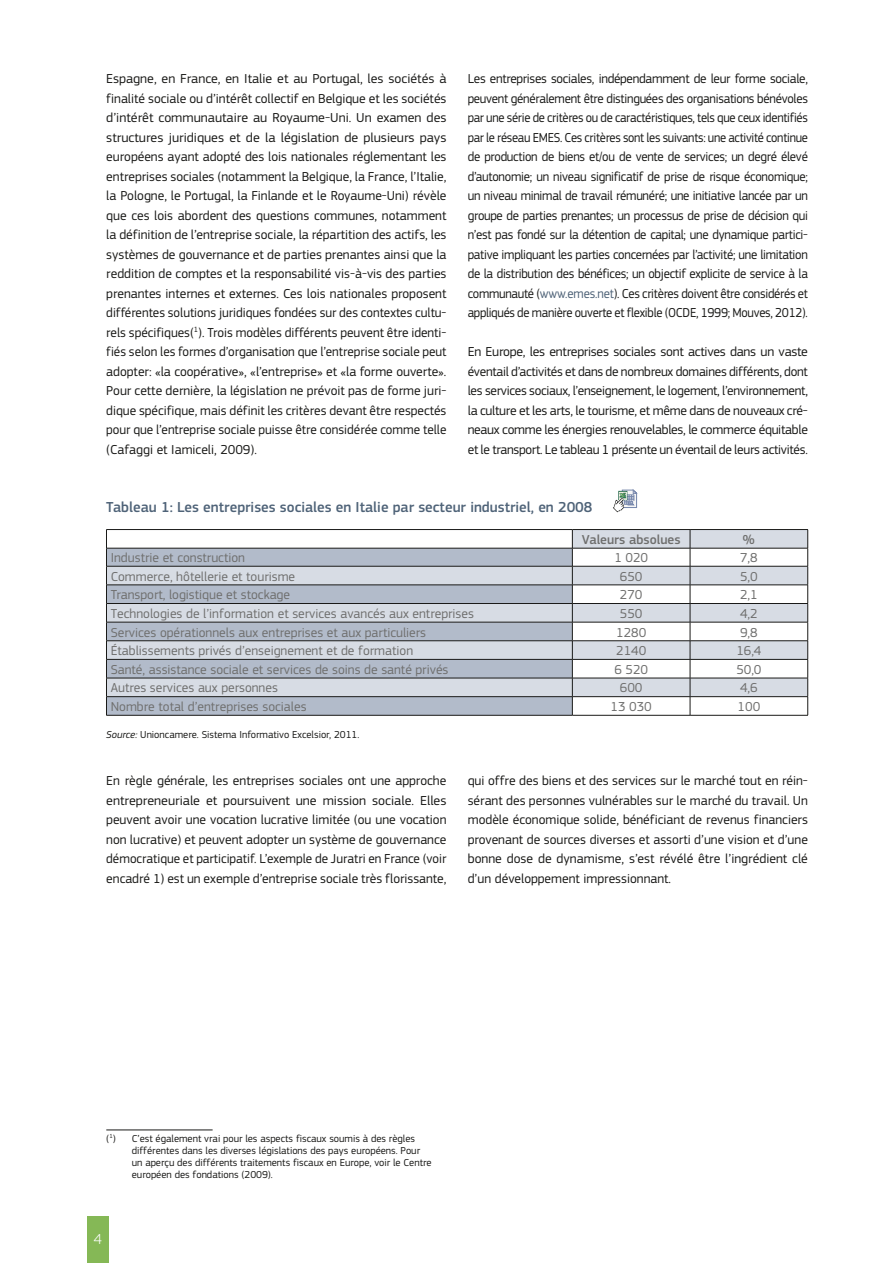
<style>
.page{position:relative;width:893px;height:1263px;background:#fff}
.page>*{position:absolute;margin:0;border:0;box-sizing:border-box;transform-origin:0 0}
.Table_Title{font:500 15px "PF Square Sans Pro";color:#4f6378}
.t1{font:300 15px "PF Square Sans Pro";color:#fff}
.Body{font:13.5px/19.5px "PF Square Sans Pro";color:#1a1a18;text-align:justify}
.Table_Left{font:13.5px "PF Square Sans Pro";color:#6f6f6e}
.Table_Body{font:13.5px "PF Square Sans Pro";color:#6f6f6e}
.Table_Header{font:500 13.5px "PF Square Sans Pro";color:#6f6f6e}
.Source{font:10.5px/12px "PF Square Sans Pro";color:#1a1a18}
.s1{color:#4f6378}
.s2{font-style:italic}
</style>
<div class="page">
<div style="left:87px;top:1216px;width:21px;height:47px;background:#85b856"></div>
<hr style="left:106px;top:1130px;width:107px;height:1px;background:#1a1a18">
<svg style="left:107px;top:530px;width:700px;height:166px"></svg>
<svg style="left:107px;top:549px;width:465px;height:166px;background:#bfc6d2"></svg>
<hr style="left:106px;top:566px;width:466px;height:1px;background:#1a1a18">
<hr style="left:572px;top:566px;width:118px;height:1px;background:#1a1a18">
<hr style="left:690px;top:566px;width:118px;height:1px;background:#1a1a18">
<hr style="left:106px;top:585px;width:466px;height:1px;background:#1a1a18">
<hr style="left:572px;top:585px;width:118px;height:1px;background:#1a1a18">
<hr style="left:690px;top:585px;width:118px;height:1px;background:#1a1a18">
<hr style="left:106px;top:603px;width:466px;height:1px;background:#1a1a18">
<hr style="left:572px;top:603px;width:118px;height:1px;background:#1a1a18">
<hr style="left:690px;top:603px;width:118px;height:1px;background:#1a1a18">
<hr style="left:106px;top:622px;width:466px;height:1px;background:#1a1a18">
<hr style="left:572px;top:622px;width:118px;height:1px;background:#1a1a18">
<hr style="left:690px;top:622px;width:118px;height:1px;background:#1a1a18">
<hr style="left:106px;top:640px;width:466px;height:1px;background:#1a1a18">
<hr style="left:572px;top:640px;width:118px;height:1px;background:#1a1a18">
<hr style="left:690px;top:640px;width:118px;height:1px;background:#1a1a18">
<hr style="left:106px;top:659px;width:466px;height:1px;background:#1a1a18">
<hr style="left:572px;top:659px;width:118px;height:1px;background:#1a1a18">
<hr style="left:690px;top:659px;width:118px;height:1px;background:#1a1a18">
<hr style="left:106px;top:678px;width:466px;height:1px;background:#1a1a18">
<hr style="left:572px;top:678px;width:118px;height:1px;background:#1a1a18">
<hr style="left:690px;top:678px;width:118px;height:1px;background:#1a1a18">
<hr style="left:106px;top:696px;width:466px;height:1px;background:#1a1a18">
<hr style="left:572px;top:696px;width:118px;height:1px;background:#1a1a18">
<svg style="left:572px;top:530px;width:1px;height:185px"></svg>
<hr style="left:690px;top:696px;width:118px;height:1px;background:#1a1a18">
<svg style="left:690px;top:530px;width:1px;height:185px"></svg>
<hr style="left:106px;top:715px;width:466px;height:1px;background:#1a1a18">
<hr style="left:572px;top:715px;width:118px;height:1px;background:#1a1a18">
<hr style="left:690px;top:715px;width:118px;height:1px;background:#1a1a18">
<hr style="left:106px;top:529px;width:466px;height:1px;background:#1a1a18">
<svg style="left:106px;top:530px;width:1px;height:185px"></svg>
<hr style="left:572px;top:529px;width:118px;height:1px;background:#1a1a18">
<hr style="left:690px;top:529px;width:118px;height:1px;background:#1a1a18">
<svg style="left:807px;top:530px;width:1px;height:185px"></svg>
<hr style="left:106px;top:548px;width:466px;height:1px;background:#1a1a18">
<hr style="left:572px;top:548px;width:118px;height:1px;background:#1a1a18">
<hr style="left:690px;top:548px;width:118px;height:1px;background:#1a1a18">
<svg style="left:613px;top:490px;width:24px;height:22px"></svg>
<p class="Body" style="left:106px;top:69px;width:342px">Espagne, en France, en Italie et au Portugal, les sociétés à finalité sociale ou d’intérêt collectif en Belgique et les sociétés d’intérêt communautaire au Royaume-Uni. Un examen des structures juridiques et de la législation de plusieurs pays européens ayant adopté des lois nationales réglementant les entreprises sociales (notamment la Belgique, la France, l’Italie, la Pologne, le Portugal, la Finlande et le Royaume-Uni) révèle que ces lois abordent des questions communes, notamment la définition de l’entreprise sociale, la répartition des actifs, les systèmes de gouvernance et de parties prenantes ainsi que la reddition de comptes et la responsabilité vis-à-vis des parties prenantes internes et externes. Ces lois nationales proposent différentes solutions juridiques fondées sur des contextes cultu&shy;rels spécifiques(<sup>1</sup>). Trois modèles différents peuvent être identi&shy;fiés selon les formes d’organisation que l’entreprise sociale peut adopter: «la coopérative», «l’entreprise» et «la forme ouverte».<br>Pour cette dernière, la législation ne prévoit pas de forme juri&shy;dique spécifique, mais définit les critères devant être respectés pour que l’entreprise sociale puisse être considérée comme telle (Cafaggi et Iamiceli, 2009).</p>
<p class="Body" style="left:468px;top:69px;width:342px">Les entreprises sociales, indépendamment de leur forme sociale, peuvent généralement être distinguées des organisations bénévoles par une série de critères ou de caractéristiques, tels que ceux identifiés par le réseau EMES. Ces critères sont les suivants: une activité continue de production de biens et/ou de vente de services; un degré élevé d’autonomie; un niveau significatif de prise de risque économique; un niveau minimal de travail rémunéré; une initiative lancée par un groupe de parties prenantes; un processus de prise de décision qui n’est pas fondé sur la détention de capital; une dynamique partici&shy;pative impliquant les parties concernées par l’activité; une limitation de la distribution des bénéfices; un objectif explicite de service à la communauté (<span class="s1">www.emes.net</span>). Ces critères doivent être considérés et appliqués de manière ouverte et flexible (OCDE, 1999; Mouves, 2012).</p>
<p class="Body" style="left:468px;top:342px;width:342px">En Europe, les entreprises sociales sont actives dans un vaste éventail d’activités et dans de nombreux domaines différents, dont les services sociaux, l’enseignement, le logement, l’environnement, la culture et les arts, le tourisme, et même dans de nouveaux cré&shy;neaux comme les énergies renouvelables, le commerce équitable et le transport. Le tableau 1 présente un éventail de leurs activités.</p>
<h4 class="Table_Title" style="left:106px;top:499px;width:488px">Tableau 1: Les entreprises sociales en Italie par secteur industriel, en 2008</h4>
<p class="Table_Header" style="left:582px;top:532px;width:100px">Valeurs absolues</p>
<p class="Table_Header" style="left:743px;top:532px;width:13px">%</p>
<p class="Table_Left" style="left:111px;top:550px;width:136px">Industrie et construction</p>
<p class="Table_Body" style="left:614px;top:550px;width:35px">1 020</p>
<p class="Table_Body" style="left:740px;top:550px;width:19px">7,8</p>
<p class="Table_Left" style="left:111px;top:568px;width:186px">Commerce, hôtellerie et tourisme</p>
<p class="Table_Body" style="left:620px;top:568px;width:24px">650</p>
<p class="Table_Body" style="left:740px;top:568px;width:19px">5,0</p>
<p class="Table_Left" style="left:111px;top:587px;width:181px">Transport, logistique et stockage</p>
<p class="Table_Body" style="left:620px;top:587px;width:24px">270</p>
<p class="Table_Body" style="left:740px;top:587px;width:19px">2,1</p>
<p class="Table_Left" style="left:111px;top:605px;width:365px">Technologies de l’information et services avancés aux entreprises</p>
<p class="Table_Body" style="left:620px;top:605px;width:24px">550</p>
<p class="Table_Body" style="left:740px;top:605px;width:19px">4,2</p>
<p class="Table_Left" style="left:111px;top:624px;width:317px">Services opérationnels aux entreprises et aux particuliers</p>
<p class="Table_Body" style="left:616px;top:624px;width:32px">1280</p>
<p class="Table_Body" style="left:740px;top:624px;width:19px">9,8</p>
<p class="Table_Left" style="left:111px;top:643px;width:304px">Établissements privés d’enseignement et de formation</p>
<p class="Table_Body" style="left:616px;top:643px;width:32px">2140</p>
<p class="Table_Body" style="left:736px;top:643px;width:27px">16,4</p>
<p class="Table_Left" style="left:111px;top:661px;width:339px">Santé, assistance sociale et services de soins de santé privés</p>
<p class="Table_Body" style="left:614px;top:661px;width:35px">6 520</p>
<p class="Table_Body" style="left:736px;top:661px;width:27px">50,0</p>
<p class="Table_Left" style="left:111px;top:680px;width:169px">Autres services aux personnes</p>
<p class="Table_Body" style="left:620px;top:680px;width:24px">600</p>
<p class="Table_Body" style="left:740px;top:680px;width:19px">4,6</p>
<p class="Table_Left" style="left:111px;top:699px;width:197px">Nombre total d’entreprises sociales</p>
<p class="Table_Body" style="left:611px;top:699px;width:43px">13 030</p>
<p class="Table_Body" style="left:738px;top:699px;width:24px">100</p>
<p class="Source" style="left:106px;top:728px;width:255px"><span class="s2">Source:</span> Unioncamere. Sistema Informativo Excelsior, 2011.</p>
<p class="Body" style="left:106px;top:771px;width:342px">En règle générale, les entreprises sociales ont une approche entrepreneuriale et poursuivent une mission sociale. Elles peuvent avoir une vocation lucrative limitée (ou une vocation non lucrative) et peuvent adopter un système de gouvernance démocratique et participatif. L’exemple de Juratri en France (voir encadré 1) est un exemple d’entreprise sociale très florissante,</p>
<p class="Body" style="left:468px;top:771px;width:342px">qui offre des biens et des services sur le marché tout en réin&shy;sérant des personnes vulnérables sur le marché du travail. Un modèle économique solide, bénéficiant de revenus financiers provenant de sources diverses et assorti d’une vision et d’une bonne dose de dynamisme, s’est révélé être l’ingrédient clé d’un développement impressionnant.</p>
<p class="Source" style="left:132px;top:1132px;width:301px;text-indent:-26px">(<sup>1</sup>) C’est également vrai pour les aspects fiscaux soumis à des règles différentes dans les diverses législations des pays européens. Pour un aperçu des différents traitements fiscaux en Europe, voir le Centre européen des fondations (2009).</p>
<p class="t1" style="left:94px;top:1231px;width:10px">4</p>
</div>
